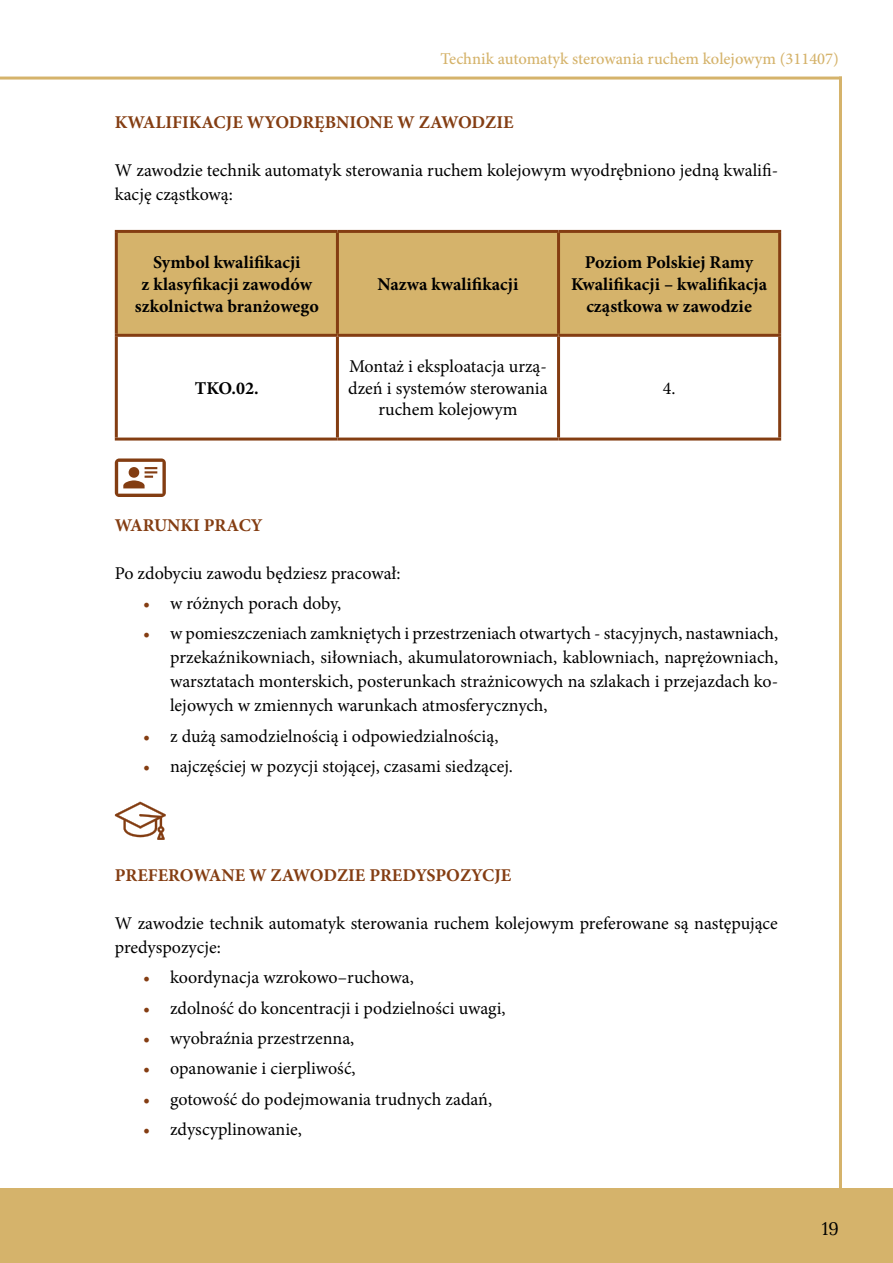
<style>
.page{position:relative;width:893px;height:1263px;background:#fff}
.page>*{position:absolute;margin:0;border:0;box-sizing:border-box;transform-origin:0 0}
.t1{font:18px/24px "Minion Pro";color:#000}
.t2{font:700 18px/21.6px "Minion Pro";color:#000;text-align:center}
.t3{font:700 18px "Minion Pro";color:#843d12}
.t4{font:18px "Lora";color:#000}
.t5{font:500 16.5px "Minion Pro";color:#d5b36b}
.s1{color:#843d12}
</style>
<div class="page">
<div style="left:0;top:1188px;width:893px;height:75px;background:#d5b36b"></div>
<hr style="left:839px;top:77px;width:3px;height:1113px;background:#d5b36b">
<hr style="left:0;top:77px;width:842px;height:3px;background:#d5b36b">
<div style="left:118px;top:233px;width:660px;height:101px;background:#d5b36b"></div>
<svg style="left:118px;top:337px;width:660px;height:101px"></svg>
<hr style="left:115px;top:230px;width:222px;height:3px;background:#843d12">
<hr style="left:115px;top:233px;width:3px;height:101px;background:#843d12">
<hr style="left:337px;top:230px;width:222px;height:3px;background:#843d12">
<hr style="left:336px;top:233px;width:3px;height:101px;background:#843d12">
<hr style="left:559px;top:230px;width:222px;height:3px;background:#843d12">
<hr style="left:557px;top:233px;width:3px;height:101px;background:#843d12">
<hr style="left:778px;top:233px;width:3px;height:101px;background:#843d12">
<hr style="left:115px;top:334px;width:222px;height:3px;background:#843d12">
<hr style="left:115px;top:337px;width:3px;height:101px;background:#843d12">
<hr style="left:337px;top:334px;width:222px;height:3px;background:#843d12">
<hr style="left:336px;top:337px;width:3px;height:101px;background:#843d12">
<hr style="left:559px;top:334px;width:222px;height:3px;background:#843d12">
<hr style="left:557px;top:337px;width:3px;height:101px;background:#843d12">
<hr style="left:778px;top:337px;width:3px;height:101px;background:#843d12">
<hr style="left:115px;top:438px;width:222px;height:3px;background:#843d12">
<hr style="left:337px;top:438px;width:222px;height:3px;background:#843d12">
<hr style="left:559px;top:438px;width:222px;height:3px;background:#843d12">
<svg style="left:115px;top:458px;width:51px;height:39px"></svg>
<svg style="left:115px;top:802px;width:51px;height:38px"></svg>
<p class="t5" style="left:441px;top:48px;width:400px">Technik automatyk sterowania ruchem kolejowym (311407)</p>
<p class="t3" style="left:115px;top:109px;width:400px">KWALIFIKACJE WYODRĘBNIONE W ZAWODZIE</p>
<p class="t1" style="left:115px;top:158px;width:665px">W zawodzie technik automatyk sterowania ruchem kolejowym wyodrębniono jedną kwalifi&shy;kację cząstkową:</p>
<p class="t2" style="left:135px;top:251px;width:185px">Symbol kwalifikacji<br>z klasyfikacji zawodów szkolnictwa branżowego</p>
<p class="t2" style="left:195px;top:377px;width:65px">TKO.02.</p>
<p class="t2" style="left:378px;top:273px;width:142px">Nazwa kwalifikacji</p>
<p class="t1" style="left:348px;top:356px;width:201px;line-height:21.6px;text-align:center">Montaż i eksploatacja urzą&shy;dzeń i systemów sterowania ruchem kolejowym</p>
<p class="t2" style="left:571px;top:251px;width:198px">Poziom Polskiej Ramy<br>Kwalifikacji – kwalifikacja cząstkowa w zawodzie</p>
<p class="t1" style="left:663px;top:376px;width:14px">4.</p>
<p class="t3" style="left:115px;top:512px;width:149px">WARUNKI PRACY</p>
<p class="t1" style="left:115px;top:561px;width:287px">Po zdobyciu zawodu będziesz pracował:</p>
<p class="t1" style="left:143px;top:591px;width:200px"><span class="s1">•</span> w różnych porach doby,</p>
<p class="t1" style="left:170px;top:622px;width:610px;text-align:justify;text-indent:-27px"><span class="s1">•</span> w pomieszczeniach zamkniętych i przestrzeniach otwartych - stacyjnych, nastawniach, przekaźnikowniach, siłowniach, akumulatorowniach, kablowniach, naprężowniach, warsztatach monterskich, posterunkach strażnicowych na szlakach i przejazdach ko&shy;lejowych w zmiennych warunkach atmosferycznych,</p>
<p class="t1" style="left:143px;top:724px;width:357px"><span class="s1">•</span> z dużą samodzielnością i odpowiedzialnością,</p>
<p class="t1" style="left:143px;top:754px;width:371px"><span class="s1">•</span> najczęściej w pozycji stojącej, czasami siedzącej.</p>
<p class="t3" style="left:115px;top:862px;width:398px">PREFEROWANE W ZAWODZIE PREDYSPOZYCJE</p>
<p class="t1" style="left:115px;top:911px;width:665px">W zawodzie technik automatyk sterowania ruchem kolejowym preferowane są następujące predyspozycje:</p>
<p class="t1" style="left:143px;top:965px;width:272px"><span class="s1">•</span> koordynacja wzrokowo–ruchowa,</p>
<p class="t1" style="left:143px;top:996px;width:364px"><span class="s1">•</span> zdolność do koncentracji i podzielności uwagi,</p>
<p class="t1" style="left:143px;top:1026px;width:213px"><span class="s1">•</span> wyobraźnia przestrzenna,</p>
<p class="t1" style="left:143px;top:1057px;width:214px"><span class="s1">•</span> opanowanie i cierpliwość,</p>
<p class="t1" style="left:143px;top:1087px;width:351px"><span class="s1">•</span> gotowość do podejmowania trudnych zadań,</p>
<p class="t1" style="left:143px;top:1117px;width:160px"><span class="s1">•</span> zdyscyplinowanie,</p>
<p class="t4" style="left:822px;top:1214px;width:18px">19</p>
</div>
